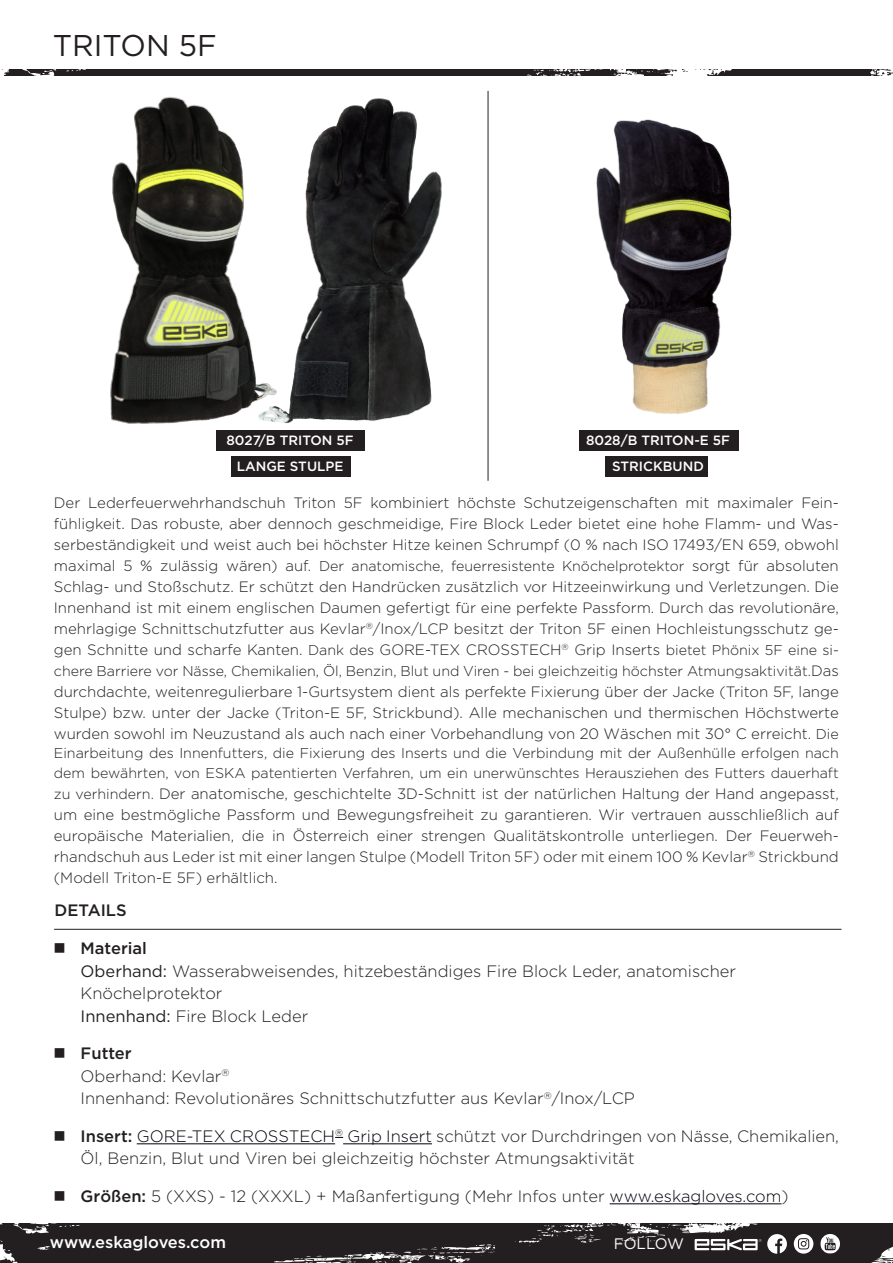
<style>
.page{position:relative;width:893px;height:1263px;background:#fff}
.page>*{position:absolute;margin:0;border:0;box-sizing:border-box;transform-origin:0 0}
.t1{font:30px "Gotham";color:#231f20}
.t2{font:300 16.5px/22.5px "Gotham";color:#231f20}
.t3{font:500 16.5px "Gotham";color:#fff}
.Kontrolnummer{font:500 16.5px "Gotham";color:#231f20}
.t4{font:15.15px "Gotham";letter-spacing:-.015em;color:#fff}
.Waschanleitung_Aufzä{font:300 15px/21px "Gotham";color:#231f20;text-align:justify}
.Waschanleitung_Aufzä-2{font:300 14.25px/19.5px "Gotham";color:#231f20}
.Große_Überschrift_Na{font:500 13.5px/25.2px "Gotham";color:#fff;text-align:center}
.s1{font-size:15px}
.s2{font-size:14.25px}
.s3{font-weight:500}
.s4{font-weight:400}
.s5{color:#00000c}
</style>
<div class="page">
<svg style="left:0;top:1224px;width:893px;height:39px;background:#353232"></svg>
<svg style="left:1px;top:69px;width:892px;height:7px;background:#3d393a"></svg>
<hr style="left:54px;top:929px;width:787px;height:1px;background:#231f20">
<hr style="left:137px;top:1143px;width:198px;height:1px;background:#00000c">
<hr style="left:343px;top:1143px;width:89px;height:1px;background:#00000c">
<hr style="left:610px;top:1203px;width:171px;height:1px;background:#00000c">
<img style="left:596px;top:119px;width:136px;height:295px">
<img style="left:284px;top:98px;width:158px;height:326px">
<img style="left:110px;top:96px;width:174px;height:328px">
<hr style="left:488px;top:91px;width:1px;height:390px;background:#231f20">
<div style="left:231px;top:456px;width:119px;height:20px;background:#231f20"></div>
<div style="left:216px;top:430px;width:149px;height:21px;background:#231f20"></div>
<div style="left:606px;top:456px;width:102px;height:20px;background:#231f20"></div>
<div style="left:579px;top:430px;width:160px;height:21px;background:#231f20"></div>
<h1 class="t1" style="left:53px;top:28px;width:166px">TRITON 5F</h1>
<p class="Große_Überschrift_Na" style="left:226px;top:427px;width:129px">8027/B TRITON 5F<br>LANGE STULPE</p>
<p class="Große_Überschrift_Na" style="left:586px;top:427px;width:145px">8028/B TRITON-E 5F<br>STRICKBUND</p>
<p class="Waschanleitung_Aufzä" style="left:54px;top:492px;width:786px">Der Lederfeuerwehrhandschuh Triton 5F kombiniert höchste Schutzeigenschaften mit maximaler Fein&shy;fühligkeit. Das robuste, aber dennoch geschmeidige, Fire Block Leder bietet eine hohe Flamm- und Was&shy;serbeständigkeit und weist auch bei höchster Hitze keinen Schrumpf (0 % nach ISO 17493/EN 659, obwohl</p>
<p class="Waschanleitung_Aufzä-2" style="left:54px;top:556px;width:786px"><span class="s1">maximal 5 % zulässig wären) auf.</span> Der anatomische, feuerresistente Knöchelprotektor <span class="s1">sorgt für absoluten</span></p>
<p class="Waschanleitung_Aufzä" style="left:54px;top:576px;width:786px">Schlag- und Stoßschutz. Er schützt den Handrücken zusätzlich vor Hitzeeinwirkung und Verletzungen. Die Innenhand ist mit einem englischen Daumen gefertigt für eine perfekte Passform. Durch das revolutionäre, mehrlagige Schnittschutzfutter aus Kevlar<sup>®</sup>/Inox/LCP besitzt der Triton 5F einen Hochleistungsschutz ge&shy;gen Schnitte und scharfe Kanten. <span class="s2">Dank des</span> GORE-TEX CROSSTECH<sup>®</sup> Grip Inserts <span class="s2">bietet Phönix 5F eine si-</span></p>
<p class="Waschanleitung_Aufzä-2" style="left:54px;top:661px;width:786px">chere Barriere vor Nässe, Chemikalien, Öl, Benzin, Blut und Viren - bei gleichzeitig höchster Atmungsaktivität.<span class="s1">Das</span></p>
<p class="Waschanleitung_Aufzä" style="left:54px;top:681px;width:786px">durchdachte, weitenregulierbare 1-Gurtsystem dient als perfekte Fixierung über der Jacke (Triton 5F, lange Stulpe) bzw. unter der Jacke (Triton-E 5F, Strickbund). Alle mechanischen und thermischen Höchstwerte wurden sowohl im Neuzustand als auch nach einer Vorbehandlung von 20 Wäschen mit 30° C erreicht. <span class="s2">Die</span></p>
<p class="Waschanleitung_Aufzä-2" style="left:54px;top:743px;width:786px">Einarbeitung des Innenfutters, die Fixierung des Inserts und die Verbindung mit der Außenhülle erfolgen nach dem bewährten, von ESKA patentierten Verfahren, um ein unerwünschtes Herausziehen des Futters dauerhaft</p>
<p class="Waschanleitung_Aufzä" style="left:54px;top:783px;width:786px"><span class="s2">zu verhindern.</span> Der anatomische, geschichtelte 3D-Schnitt ist der natürlichen Haltung der Hand angepasst, um eine bestmögliche Passform und Bewegungsfreiheit zu garantieren. Wir vertrauen ausschließlich auf europäische Materialien, die in Österreich einer strengen Qualitätskontrolle unterliegen. Der Feuerweh&shy;rhandschuh aus Leder ist mit einer langen Stulpe (Modell Triton 5F) oder mit einem 100 % Kevlar<sup>®</sup> Strickbund (Modell Triton-E 5F) erhältlich.</p>
<p class="Kontrolnummer" style="left:55px;top:901px;width:74px">DETAILS</p>
<p class="t2" style="left:81px;top:937px;width:657px;text-indent:-27px">■ <span class="s3">Material<br></span><span class="s4">Oberhand:</span> Wasserabweisendes, hitzebeständiges Fire Block Leder, anatomischer Knöchelprotektor<br><span class="s4">Innenhand:</span> Fire Block Leder</p>
<p class="t2" style="left:81px;top:1042px;width:556px;text-indent:-27px">■ <span class="s3">Futter<br></span>Oberhand: Kevlar<sup>®<br></sup>Innenhand: Revolutionäres Schnittschutzfutter aus Kevlar<sup>®</sup>/Inox/LCP</p>
<p class="t2" style="left:81px;top:1124px;width:760px;text-indent:-27px">■ <span class="s3">Insert:</span> <span class="s5">GORE-TEX CROSSTECH</span><sup>®</sup> <span class="s5">Grip Insert</span> schützt vor Durchdringen von Nässe, Chemikalien,<br>Öl, Benzin, Blut und Viren bei gleichzeitig höchster Atmungsaktivität</p>
<p class="t2" style="left:54px;top:1184px;width:736px">■ <span class="s3">Größen:</span> 5 (XXS) - 12 (XXXL) + Maßanfertigung (Mehr Infos unter <span class="s5">www.eskagloves.com</span>)</p>
<p class="t3" style="left:50px;top:1233px;width:178px">www.eskagloves.com</p>
<p class="t4" style="left:614px;top:1235px;width:72px">FOLLOW</p>
</div>
